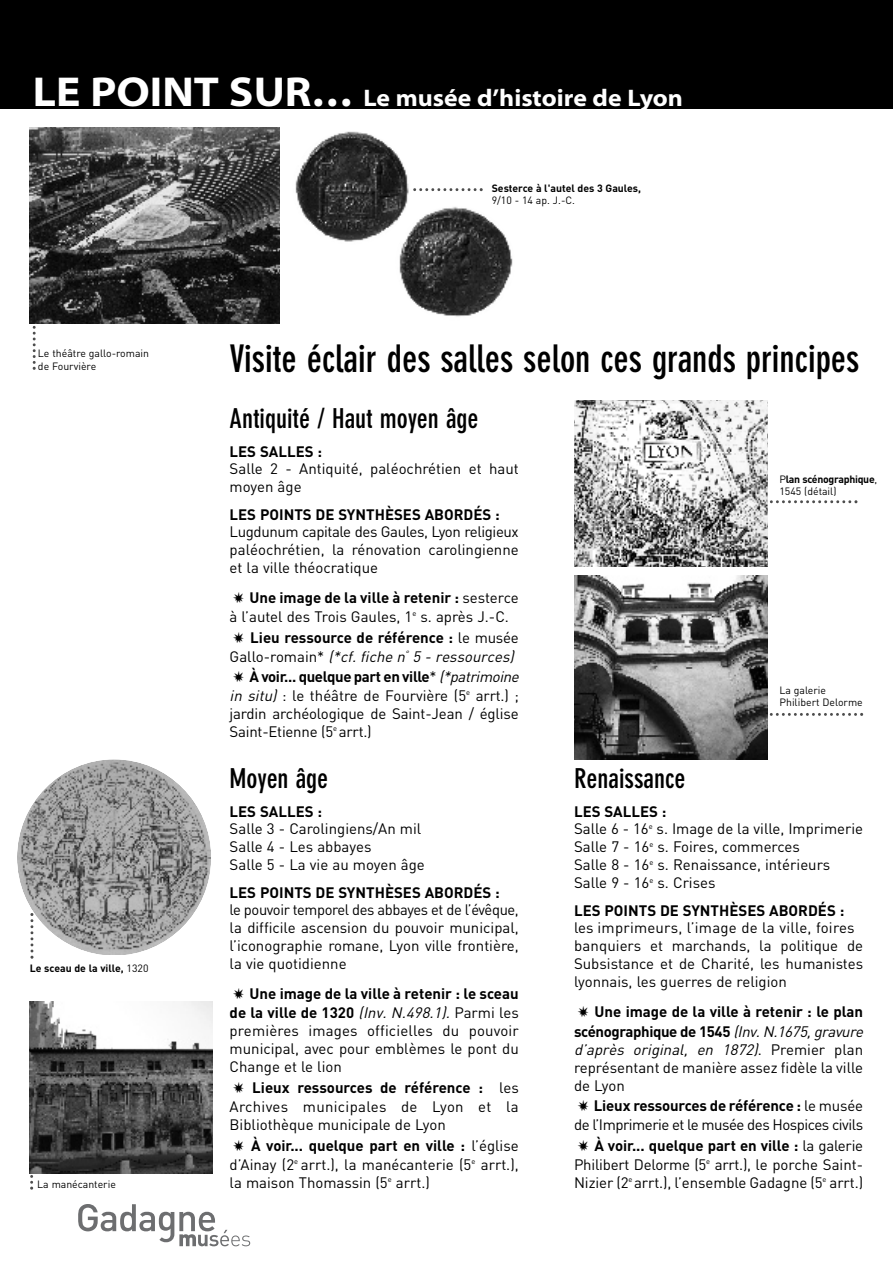
<style>
.page{position:relative;width:893px;height:1263px;background:#fff}
.page>*{position:absolute;margin:0;border:0;box-sizing:border-box;transform-origin:0 0}
.t1{font:700 condensed 37.5px "DIN Neuzeit Grotesk";color:#000}
.t2{font:700 condensed 27px "DIN Neuzeit Grotesk";color:#000}
.t3{font:24px "Myriad MM 700 700";color:#fff}
.t4{font:15px/18px "DIN";color:#000}
.t5{font:700 15px/18.8px "DIN";color:#000}
.t6{font:15px/18.8px "DIN";letter-spacing:-.03em;color:#000}
.t7{font:10.5px/12.6px "DIN";color:#000}
.t8{font:700 10.5px "DIN";color:#000}
.t9{font:700 10.5px/12.6px "DIN";letter-spacing:-.025em;color:#000}
.s1{font-size:42px}
.s2{font-weight:400}
.s3{font-family:"La Pierre";font-size:18px}
.s4{font-weight:700}
.s5{font-family:"La Pierre";font-weight:400;font-size:18px}
.s6{font-weight:400;font-style:italic}
.s7{font-style:italic}
</style>
<div class="page">
<svg style="left:33px;top:325px;width:3px;height:45px"></svg>
<svg style="left:30px;top:1173px;width:3px;height:16px"></svg>
<svg style="left:30px;top:913px;width:3px;height:46px"></svg>
<svg style="left:770px;top:500px;width:87px;height:3px"></svg>
<svg style="left:413px;top:188px;width:70px;height:3px"></svg>
<div style="left:0;top:0;width:893px;height:108px;background:#000"></div>
<svg style="left:78px;top:1204px;width:172px;height:42px"></svg>
<img style="left:292px;top:131px;width:119px;height:114px;border-radius:50%">
<img style="left:395px;top:206px;width:120px;height:115px;border-radius:50%">
<img style="left:30px;top:128px;width:250px;height:196px">
<img style="left:17px;top:759px;width:194px;height:195px;border-radius:50%">
<img style="left:30px;top:1002px;width:182px;height:171px">
<svg style="left:769px;top:713px;width:94px;height:3px"></svg>
<img style="left:574px;top:576px;width:194px;height:183px">
<img style="left:574px;top:400px;width:194px;height:166px">
<h3 class="t3" style="left:33px;top:89px;width:652px"><span class="s1">LE POINT SUR…</span> Le musée d’histoire de Lyon</h3>
<p class="t7" style="left:38px;top:348px;width:113px">Le théâtre gallo-romain de Fourvière</p>
<p class="t8" style="left:30px;top:965px;width:120px">Le sceau de la ville, <span class="s2">1320</span></p>
<p class="t7" style="left:37px;top:1179px;width:80px">La manécanterie</p>
<p class="t8" style="left:492px;top:184px;width:151px">Sesterce à l'autel des 3 Gaules,</p>
<p class="t7" style="left:492px;top:195px;width:85px">9/10 - 14 ap. J.-C.</p>
<h1 class="t1" style="left:230px;top:345px;width:631px">Visite éclair des salles selon ces grands principes</h1>
<h2 class="t2" style="left:230px;top:408px;width:250px">Antiquité / Haut moyen âge</h2>
<p class="t5" style="left:230px;top:444px;width:94px">LES SALLES :</p>
<p class="t4" style="left:230px;top:462px;width:291px">Salle 2 - Antiquité, paléochrétien et haut moyen âge</p>
<p class="t5" style="left:230px;top:507px;width:272px">LES POINTS DE SYNTHÈSES ABORDÉS :</p>
<p class="t4" style="left:230px;top:525px;width:291px;text-align:justify">Lugdunum capitale des Gaules, Lyon religieux paléochrétien, la rénovation carolingienne et la ville théocratique</p>
<p class="t4" style="left:230px;top:590px;width:291px;line-height:18.8px"><span class="s3">•</span> <span class="s4">Une image de la ville à retenir :</span> sesterce à l’autel des Trois Gaules, 1<sup>e</sup> s. après J.-C.</p>
<p class="t5" style="left:230px;top:630px;width:291px"><span class="s5">•</span> Lieu ressource de référence : <span class="s2">le musée<br>G a l l o - ro m a i n *</span> <span class="s6">(*cf. fiche n</span><sup>°</sup> <span class="s6">5 - ressources)</span></p>
<p class="t4" style="left:230px;top:670px;width:294px"><span class="s3">•</span> <span class="s4">À voir... quelque part en ville</span>* <span class="s7">(*patrimoine in situ)</span> : le théâtre de Fourvière (5<sup>e</sup> arrt.) ; jardin archéologique de Saint-Jean / église Saint-Etienne (5<sup>e</sup> arrt.)</p>
<h2 class="t2" style="left:230px;top:768px;width:100px">Moyen âge</h2>
<p class="t5" style="left:230px;top:804px;width:94px">LES SALLES :</p>
<p class="t4" style="left:230px;top:822px;width:197px">Salle 3 - Carolingiens/An mil<br>Salle 4 - Les abbayes<br>Salle 5 - La vie au moyen âge</p>
<p class="t5" style="left:230px;top:885px;width:272px">LES POINTS DE SYNTHÈSES ABORDÉS :</p>
<p class="t4" style="left:230px;top:903px;width:291px;text-align:justify">le pouvoir temporel des abbayes et de l’évêque, la difficile ascension du pouvoir municipal, l’iconographie romane, Lyon ville frontière, la vie quotidienne</p>
<p class="t4" style="left:230px;top:986px;width:291px;text-align:justify"><span class="s3">•</span><span class="s4">Une image de la ville à retenir : le sceau de la ville de 1320</span> <span class="s7">(Inv. N.498.1).</span>Parmi les premières images officielles du pouvoir municipal, avec pour emblèmes le pont du Change et le lion</p>
<p class="t4" style="left:230px;top:1080px;width:291px;line-height:18.5px;text-align:justify"><span class="s3">•</span> <span class="s4">Lieux ressources de référence :</span> les Archives municipales de Lyon et la Bibliothèque municipale de Lyon</p>
<p class="t4" style="left:230px;top:1138px;width:291px;line-height:18.5px;text-align:justify"><span class="s3">•</span> <span class="s4">À voir... quelque part en ville :</span> l’église d’Ainay (2<sup>e</sup> arrt.), la manécanterie (5<sup>e</sup> arrt.), la maison Thomassin (5<sup>e</sup> arrt.)</p>
<p class="t9" style="left:779px;top:474px;width:99px"><span class="s2">P</span>lan scénographique<span class="s2">,<br>1545 (détail)</span></p>
<h2 class="t2" style="left:574px;top:769px;width:113px">Renaissance</h2>
<p class="t7" style="left:779px;top:685px;width:85px">La galerie<br>Philibert Delorme</p>
<p class="t4" style="left:574px;top:804px;width:291px"><span class="s4">LES SALLES :<br></span>Salle 6 - 16<sup>e</sup> s. Image de la ville, Imprimerie<br>Salle 7 - 16<sup>e</sup> s. Foires, commerces<br>Salle 8 - 16<sup>e</sup> s. Renaissance, intérieurs<br>Salle 9 - 16<sup>e</sup> s. Crises</p>
<p class="t5" style="left:574px;top:903px;width:272px">LES POINTS DE SYNTHÈSES ABORDÉS :</p>
<p class="t4" style="left:574px;top:921px;width:291px">les imprimeurs, l’image de la ville, foires banquiers et marchands, la politique de Subsistance et de Charité, les humanistes lyonnais, les guerres de religion</p>
<p class="t4" style="left:574px;top:1004px;width:294px"><span class="s3">•</span> <span class="s4">Une image de la ville à retenir : le plan scénographique de 1545</span> <span class="s7">(Inv.N.1675,gravure d’après original, en 1872)</span>. P re m i e r p l a n représentant de manière assez fidèle la ville de Lyon</p>
<p class="t6" style="left:574px;top:1098px;width:291px"><span class="s3">•</span> <span class="s4">Lieux ressources de référence :</span> le musée de l’Imprimerie et le musée des Hospices civils</p>
<p class="t4" style="left:574px;top:1138px;width:291px;line-height:18.5px;text-align:justify"><span class="s3">•</span> <span class="s4">À voir... quelque part en ville :</span> la galerie Philibert Delorme (5<sup>e</sup> arrt.), le porche Saint-Nizier (2<sup>e</sup> arrt.), l’ensemble Gadagne (5<sup>e</sup> arrt.)</p>
</div>
